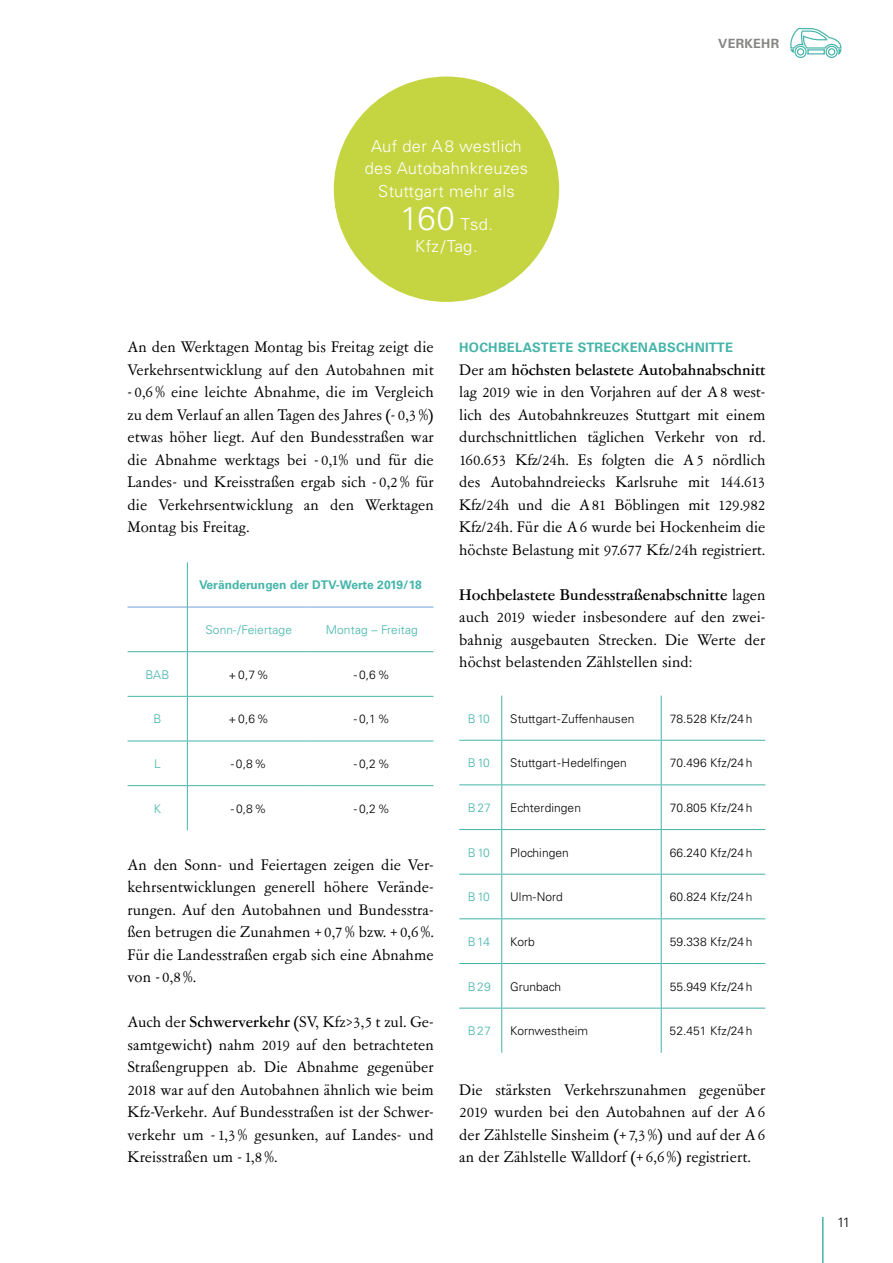
<style>
.page{position:relative;width:893px;height:1263px;background:#fff}
.page>*{position:absolute;margin:0;border:0;box-sizing:border-box;transform-origin:0 0}
.t1{font:17.25px/22.5px "Garamont Amst SBOP Rom";letter-spacing:.005em;color:#000;text-align:justify}
.t2{font:500 17.25px "Garamont Amst SBOP";color:#000}
.t3{font:300 16.5px/22.5px "Univers";letter-spacing:.02em;color:#fff;text-align:center}
.t4{font:300 13.5px "Univers";color:#000}
.t5{font:700 13.05px "Univers";letter-spacing:.02em;color:#45b5aa}
.t6{font:700 12.75px "Univers";letter-spacing:.02em;color:#878786}
.t7{font:300 12px "Univers";letter-spacing:.005em;color:#000}
.t8{font:300 12px "Univers";letter-spacing:.01em;color:#45b5aa}
.t9{font:700 12px "Univers";letter-spacing:.005em;color:#45b5aa}
.s1{font-size:33px}
.s2{font-family:"Garamont Amst SBOP";font-weight:500}
.s3{font-family:"Garamont Amst SBOP Rom";font-weight:400}
</style>
<div class="page">
<hr style="left:822px;top:1217px;width:2px;height:46px;background:#45b5aa">
<hr style="left:501px;top:695px;width:1px;height:45px;background:#45b5aa">
<hr style="left:661px;top:695px;width:1px;height:45px;background:#45b5aa">
<hr style="left:459px;top:740px;width:43px;height:1px;background:#45b5aa">
<hr style="left:459px;top:784px;width:43px;height:1px;background:#45b5aa">
<hr style="left:459px;top:829px;width:43px;height:1px;background:#45b5aa">
<hr style="left:501px;top:741px;width:1px;height:43px;background:#45b5aa">
<hr style="left:501px;top:785px;width:1px;height:44px;background:#45b5aa">
<hr style="left:501px;top:830px;width:1px;height:44px;background:#45b5aa">
<hr style="left:502px;top:740px;width:159px;height:1px;background:#45b5aa">
<hr style="left:502px;top:784px;width:159px;height:1px;background:#45b5aa">
<hr style="left:502px;top:829px;width:159px;height:1px;background:#45b5aa">
<hr style="left:661px;top:741px;width:1px;height:43px;background:#45b5aa">
<hr style="left:661px;top:785px;width:1px;height:44px;background:#45b5aa">
<hr style="left:661px;top:830px;width:1px;height:44px;background:#45b5aa">
<hr style="left:661px;top:740px;width:104px;height:1px;background:#45b5aa">
<hr style="left:661px;top:784px;width:104px;height:1px;background:#45b5aa">
<hr style="left:661px;top:829px;width:104px;height:1px;background:#45b5aa">
<hr style="left:459px;top:874px;width:43px;height:1px;background:#45b5aa">
<hr style="left:501px;top:874px;width:1px;height:44px;background:#45b5aa">
<hr style="left:502px;top:874px;width:159px;height:1px;background:#45b5aa">
<hr style="left:661px;top:874px;width:1px;height:44px;background:#45b5aa">
<hr style="left:661px;top:874px;width:104px;height:1px;background:#45b5aa">
<hr style="left:459px;top:918px;width:43px;height:1px;background:#45b5aa">
<hr style="left:501px;top:919px;width:1px;height:44px;background:#45b5aa">
<hr style="left:502px;top:918px;width:159px;height:1px;background:#45b5aa">
<hr style="left:661px;top:919px;width:1px;height:44px;background:#45b5aa">
<hr style="left:661px;top:918px;width:104px;height:1px;background:#45b5aa">
<hr style="left:459px;top:963px;width:43px;height:1px;background:#45b5aa">
<hr style="left:501px;top:964px;width:1px;height:44px;background:#45b5aa">
<hr style="left:502px;top:963px;width:159px;height:1px;background:#45b5aa">
<hr style="left:661px;top:964px;width:1px;height:44px;background:#45b5aa">
<hr style="left:661px;top:963px;width:104px;height:1px;background:#45b5aa">
<hr style="left:459px;top:1008px;width:43px;height:1px;background:#45b5aa">
<hr style="left:501px;top:1008px;width:1px;height:45px;background:#45b5aa">
<hr style="left:502px;top:1008px;width:159px;height:1px;background:#45b5aa">
<hr style="left:661px;top:1008px;width:1px;height:45px;background:#45b5aa">
<hr style="left:661px;top:1008px;width:104px;height:1px;background:#45b5aa">
<hr style="left:128px;top:607px;width:59px;height:1px;background:#74a2d7">
<hr style="left:188px;top:607px;width:122px;height:1px;background:#74a2d7">
<hr style="left:310px;top:607px;width:123px;height:1px;background:#74a2d7">
<hr style="left:187px;top:562px;width:1px;height:45px;background:#45b5aa">
<hr style="left:187px;top:607px;width:1px;height:44px;background:#45b5aa">
<hr style="left:128px;top:651px;width:59px;height:1px;background:#45b5aa">
<hr style="left:187px;top:652px;width:1px;height:44px;background:#45b5aa">
<hr style="left:187px;top:651px;width:123px;height:1px;background:#45b5aa">
<hr style="left:310px;top:651px;width:123px;height:1px;background:#45b5aa">
<hr style="left:128px;top:696px;width:59px;height:1px;background:#45b5aa">
<hr style="left:187px;top:697px;width:1px;height:44px;background:#45b5aa">
<hr style="left:187px;top:696px;width:123px;height:1px;background:#45b5aa">
<hr style="left:310px;top:696px;width:123px;height:1px;background:#45b5aa">
<hr style="left:128px;top:741px;width:59px;height:1px;background:#45b5aa">
<hr style="left:187px;top:741px;width:1px;height:44px;background:#45b5aa">
<hr style="left:187px;top:741px;width:123px;height:1px;background:#45b5aa">
<hr style="left:310px;top:741px;width:123px;height:1px;background:#45b5aa">
<hr style="left:128px;top:785px;width:59px;height:1px;background:#45b5aa">
<hr style="left:187px;top:786px;width:1px;height:44px;background:#45b5aa">
<hr style="left:187px;top:785px;width:123px;height:1px;background:#45b5aa">
<hr style="left:310px;top:785px;width:123px;height:1px;background:#45b5aa">
<div style="left:334px;top:77px;width:225px;height:225px;background:#c5d541;border-radius:50%"></div>
<svg style="left:790px;top:28px;width:52px;height:30px"></svg>
<p class="t3" style="left:365px;top:135px;width:165px">Auf der A8 westlich des Autobahnkreuzes<br>Stuttgart mehr als</p>
<p class="t3" style="left:400px;top:213px;width:94px"><span class="s1">160</span> Tsd.<br>Kfz/Tag.</p>
<p class="t6" style="left:718px;top:36px;width:63px">VERKEHR</p>
<p class="t1" style="left:128px;top:336px;width:308px">An den Werktagen Montag bis Freitag zeigt die<br>Verkehrsentwicklung auf den Autobahnen mit</p>
<p class="t1" style="left:128px;top:381px;width:308px">- 0,6% eine leichte Abnahme, die im Vergleich zu dem Verlauf an allen Tagen des Jahres (- 0,3%) etwas höher liegt. Auf den Bundesstraßen war die Abnahme werktags bei - 0,1% und für die Landes- und Kreisstraßen ergab sich - 0,2% für die Verkehrsentwicklung an den Werktagen Montag bis Freitag.</p>
<p class="t9" style="left:199px;top:578px;width:224px">Veränderungen der DTV-Werte 2019/18</p>
<p class="t8" style="left:205px;top:623px;width:88px">Sonn-/Feiertage</p>
<p class="t8" style="left:326px;top:623px;width:94px">Montag – Freitag</p>
<p class="t8" style="left:145px;top:667px;width:25px">BAB</p>
<p class="t7" style="left:229px;top:667px;width:42px">+0,7%</p>
<p class="t7" style="left:354px;top:667px;width:37px">-0,6%</p>
<p class="t8" style="left:153px;top:712px;width:10px">B</p>
<p class="t7" style="left:229px;top:712px;width:42px">+0,6%</p>
<p class="t7" style="left:354px;top:712px;width:37px">-0,1%</p>
<p class="t8" style="left:154px;top:756px;width:8px">L</p>
<p class="t7" style="left:231px;top:756px;width:37px">-0,8%</p>
<p class="t7" style="left:354px;top:756px;width:37px">-0,2%</p>
<p class="t8" style="left:154px;top:801px;width:9px">K</p>
<p class="t7" style="left:231px;top:801px;width:37px">-0,8%</p>
<p class="t7" style="left:354px;top:801px;width:37px">-0,2%</p>
<p class="t1" style="left:128px;top:854px;width:308px">An den Sonn- und Feiertagen zeigen die Ver&shy;kehrsentwicklungen generell höhere Verände&shy;rungen. Auf den Autobahnen und Bundesstra&shy;ßen betrugen die Zunahmen + 0,7% bzw. + 0,6%.<br>Für die Landesstraßen ergab sich eine Abnahme von - 0,8%.</p>
<p class="t1" style="left:128px;top:1011px;width:308px">Auch der <span class="s2">Schwerverkehr</span> (SV, Kfz&gt;3,5 t zul. Ge&shy;samtgewicht) nahm 2019 auf den betrachteten Straßengruppen ab. Die Abnahme gegenüber 2018 war auf den Autobahnen ähnlich wie beim Kfz-Verkehr. Auf Bundesstraßen ist der Schwer&shy;verkehr um - 1,3% gesunken, auf Landes- und Kreisstraßen um - 1,8%.</p>
<p class="t5" style="left:459px;top:340px;width:275px">HOCHBELASTETE STRECKENABSCHNITTE</p>
<p class="t2" style="left:459px;top:360px;width:308px"><span class="s3">Der am</span> höchsten belastete Autobahnabschnitt</p>
<p class="t1" style="left:459px;top:381px;width:308px">lag 2019 wie in den Vorjahren auf der A8 west&shy;lich des Autobahnkreuzes Stuttgart mit einem durchschnittlichen täglichen Verkehr von rd.<br>160.653 Kfz/24h. Es folgten die A5 nördlich des Autobahndreiecks Karlsruhe mit 144.613<br>Kfz/24h und die A81 Böblingen mit 129.982<br>Kfz/24h. Für die A6 wurde bei Hockenheim die höchste Belastung mit 97.677 Kfz/24h registriert.</p>
<p class="t2" style="left:459px;top:585px;width:308px">Hochbelastete Bundesstraßenabschnitte <span class="s3">lagen</span></p>
<p class="t1" style="left:459px;top:606px;width:308px">auch 2019 wieder insbesondere auf den zwei&shy;bahnig ausgebauten Strecken. Die Werte der höchst belastenden Zählstellen sind:</p>
<p class="t8" style="left:468px;top:711px;width:24px">B10</p>
<p class="t7" style="left:510px;top:711px;width:126px">Stuttgart-Zuffenhausen</p>
<p class="t7" style="left:670px;top:711px;width:84px">78.528 Kfz/24h</p>
<p class="t8" style="left:468px;top:756px;width:24px">B10</p>
<p class="t7" style="left:510px;top:756px;width:118px">Stuttgart-Hedelfingen</p>
<p class="t7" style="left:670px;top:756px;width:84px">70.496 Kfz/24h</p>
<p class="t8" style="left:468px;top:800px;width:25px">B27</p>
<p class="t7" style="left:510px;top:800px;width:72px">Echterdingen</p>
<p class="t7" style="left:670px;top:800px;width:84px">70.805 Kfz/24h</p>
<p class="t8" style="left:468px;top:845px;width:24px">B10</p>
<p class="t7" style="left:510px;top:845px;width:60px">Plochingen</p>
<p class="t7" style="left:670px;top:845px;width:84px">66.240 Kfz/24h</p>
<p class="t8" style="left:468px;top:890px;width:24px">B10</p>
<p class="t7" style="left:510px;top:890px;width:54px">Ulm-Nord</p>
<p class="t7" style="left:670px;top:890px;width:84px">60.824 Kfz/24h</p>
<p class="t8" style="left:468px;top:934px;width:24px">B14</p>
<p class="t7" style="left:510px;top:934px;width:26px">Korb</p>
<p class="t7" style="left:670px;top:934px;width:84px">59.338 Kfz/24h</p>
<p class="t8" style="left:468px;top:979px;width:25px">B29</p>
<p class="t7" style="left:510px;top:979px;width:52px">Grunbach</p>
<p class="t7" style="left:670px;top:979px;width:84px">55.949 Kfz/24h</p>
<p class="t8" style="left:468px;top:1024px;width:25px">B27</p>
<p class="t7" style="left:510px;top:1024px;width:79px">Kornwestheim</p>
<p class="t7" style="left:670px;top:1024px;width:84px">52.451 Kfz/24h</p>
<p class="t1" style="left:459px;top:1079px;width:308px">Die stärksten Verkehrszunahmen gegenüber 2019 wurden bei den Autobahnen auf der A6 der Zählstelle Sinsheim (+ 7,3%) und auf der A6 an der Zählstelle Walldorf (+ 6,6%) registriert.</p>
<p class="t4" style="left:837px;top:1214px;width:15px">11</p>
</div>
